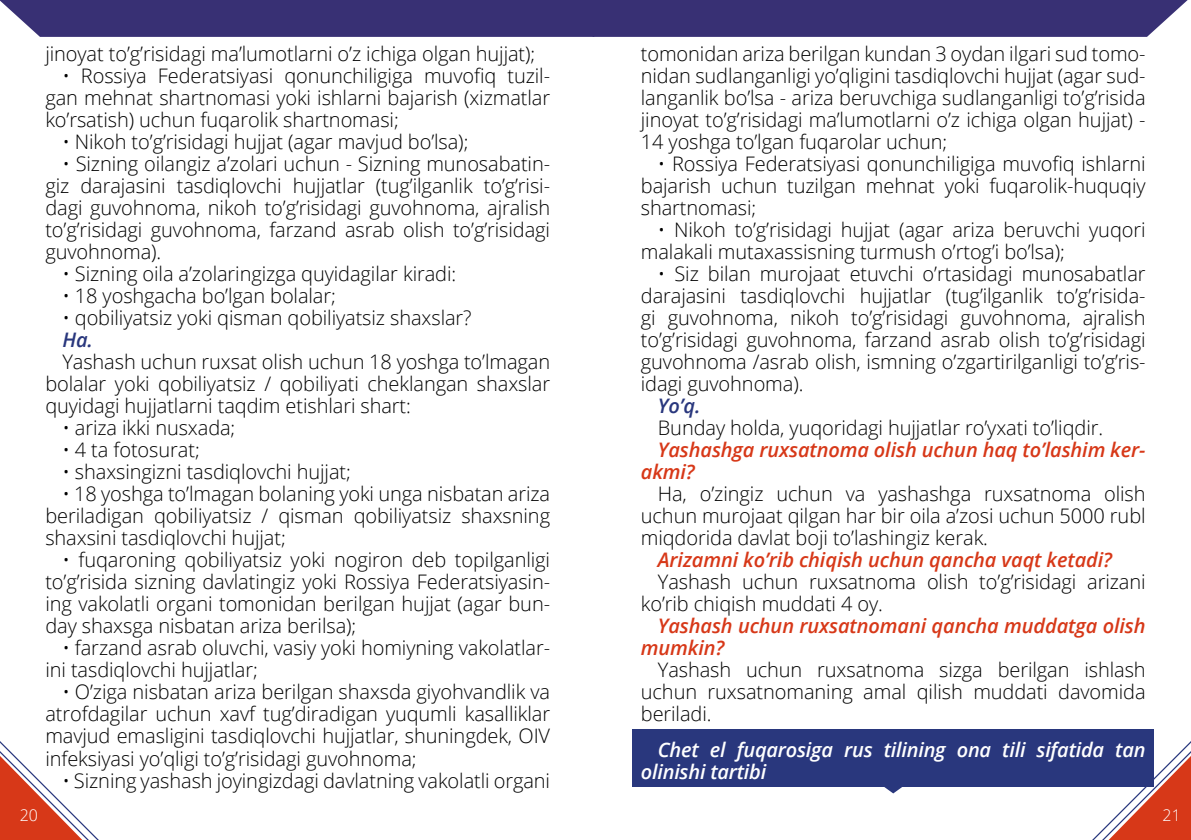
<style>
.page{position:relative;width:1191px;height:840px;background:#fff}
.page>*{position:absolute;margin:0;border:0;box-sizing:border-box;transform-origin:0 0}
.t1{font:300 20px/22px "Open Sans";letter-spacing:-.005em;color:#000;text-align:justify}
.t2{font:italic 600 20px/22px "Open Sans";letter-spacing:-.005em;color:#d73818}
.t3{font:italic 600 20px/22px "Open Sans";letter-spacing:-.01em;color:#fff}
.t4{font:italic 600 20px "Open Sans";color:#29377d}
.t5{font:300 16px "Open Sans";color:#fff}
</style>
<div class="page">
<div style="left:0;top:0;width:1188px;height:37px;background:#383074"></div>
<svg style="left:0;top:741px;width:98px;height:98px"></svg>
<svg style="left:1063px;top:741px;width:128px;height:98px"></svg>
<svg style="left:878px;top:785px;width:30px;height:8px"></svg>
<div style="left:632px;top:728px;width:522px;height:57px;background:#29377d"></div>
<p class="t1" style="left:45px;top:42px;width:491px">jinoyat to’g’risidagi ma’lumotlarni o’z ichiga olgan hujjat);</p>
<p class="t1" style="left:45px;top:64px;width:506px;text-indent:17px">• Rossiya Federatsiyasi qonunchiligiga muvofiq tuzil&shy;gan mehnat shartnomasi yoki ishlarni bajarish (xizmatlar ko’rsatish) uchun fuqarolik shartnomasi;</p>
<p class="t1" style="left:62px;top:130px;width:407px">• Nikoh to’g’risidagi hujjat (agar mavjud bo’lsa);</p>
<p class="t1" style="left:45px;top:152px;width:506px;text-indent:17px">• Sizning oilangiz a’zolari uchun - Sizning munosabatin&shy;giz darajasini tasdiqlovchi hujjatlar (tug’ilganlik to’g’risi&shy;dagi guvohnoma, nikoh to’g’risidagi guvohnoma, ajralish to’g’risidagi guvohnoma, farzand asrab olish to’g’risidagi guvohnoma).</p>
<p class="t1" style="left:62px;top:262px;width:395px">• Sizning oila a’zolaringizga quyidagilar kiradi:</p>
<p class="t1" style="left:62px;top:284px;width:275px">• 18 yoshgacha bo’lgan bolalar;</p>
<p class="t1" style="left:62px;top:306px;width:411px">• qobiliyatsiz yoki qisman qobiliyatsiz shaxslar?</p>
<p class="t4" style="left:62px;top:326px;width:32px">Ha.</p>
<p class="t1" style="left:45px;top:350px;width:506px;text-indent:17px">Yashash uchun ruxsat olish uchun 18 yoshga to’lmagan bolalar yoki qobiliyatsiz / qobiliyati cheklangan shaxslar quyidagi hujjatlarni taqdim etishlari shart:</p>
<p class="t1" style="left:62px;top:416px;width:174px">• ariza ikki nusxada;</p>
<p class="t1" style="left:62px;top:438px;width:139px">• 4 ta fotosurat;</p>
<p class="t1" style="left:62px;top:460px;width:290px">• shaxsingizni tasdiqlovchi hujjat;</p>
<p class="t1" style="left:45px;top:482px;width:506px;text-indent:17px">• 18 yoshga to’lmagan bolaning yoki unga nisbatan ariza beriladigan qobiliyatsiz / qisman qobiliyatsiz shaxsning shaxsini tasdiqlovchi hujjat;</p>
<p class="t1" style="left:45px;top:548px;width:506px;text-indent:17px">• fuqaroning qobiliyatsiz yoki nogiron deb topilganligi to’g’risida sizning davlatingiz yoki Rossiya Federatsiyasin&shy;ing vakolatli organi tomonidan berilgan hujjat (agar bun&shy;day shaxsga nisbatan ariza berilsa);</p>
<p class="t1" style="left:45px;top:636px;width:506px;text-indent:17px">• farzand asrab oluvchi, vasiy yoki homiyning vakolatlar&shy;ini tasdiqlovchi hujjatlar;</p>
<p class="t1" style="left:45px;top:680px;width:506px;text-indent:17px">• O’ziga nisbatan ariza berilgan shaxsda giyohvandlik va atrofdagilar uchun xavf tug’diradigan yuqumli kasalliklar mavjud emasligini tasdiqlovchi hujjatlar, shuningdek, OIV infeksiyasi yo’qligi to’g’risidagi guvohnoma;</p>
<p class="t1" style="left:62px;top:768px;width:489px">• Sizning yashash joyingizdagi davlatning vakolatli organi</p>
<p class="t1" style="left:641px;top:42px;width:506px">tomonidan ariza berilgan kundan 3 oydan ilgari sud tomo&shy;nidan sudlanganligi yo’qligini tasdiqlovchi hujjat (agar sud&shy;langanlik bo’lsa - ariza beruvchiga sudlanganligi to’g’risida jinoyat to’g’risidagi ma’lumotlarni o’z ichiga olgan hujjat) - 14 yoshga to’lgan fuqarolar uchun;</p>
<p class="t1" style="left:641px;top:152px;width:506px;text-indent:17px">• Rossiya Federatsiyasi qonunchiligiga muvofiq ishlarni bajarish uchun tuzilgan mehnat yoki fuqarolik-huquqiy shartnomasi;</p>
<p class="t1" style="left:641px;top:218px;width:506px;text-indent:17px">• Nikoh to’g’risidagi hujjat (agar ariza beruvchi yuqori malakali mutaxassisning turmush o’rtog’i bo’lsa);</p>
<p class="t1" style="left:641px;top:262px;width:506px;text-indent:17px">• Siz bilan murojaat etuvchi o’rtasidagi munosabatlar darajasini tasdiqlovchi hujjatlar (tug’ilganlik to’g’risida&shy;gi guvohnoma, nikoh to’g’risidagi guvohnoma, ajralish to’g’risidagi guvohnoma, farzand asrab olish to’g’risidagi guvohnoma /asrab olish, ismning o’zgartirilganligi to’g’ris&shy;idagi guvohnoma).</p>
<p class="t4" style="left:658px;top:392px;width:44px">Yo’q.</p>
<p class="t1" style="left:658px;top:416px;width:447px">Bunday holda, yuqoridagi hujjatlar ro’yxati to’liqdir.</p>
<p class="t2" style="left:641px;top:438px;width:506px;text-indent:17px">Yashashga ruxsatnoma olish uchun haq to’lashim ker&shy;akmi?</p>
<p class="t1" style="left:641px;top:482px;width:506px;text-indent:17px">Ha, o’zingiz uchun va yashashga ruxsatnoma olish uchun murojaat qilgan har bir oila a’zosi uchun 5000 rubl miqdorida davlat boji to’lashingiz kerak.</p>
<p class="t2" style="left:658px;top:548px;width:456px">Arizamni ko’rib chiqish uchun qancha vaqt ketadi?</p>
<p class="t1" style="left:641px;top:570px;width:506px;text-indent:17px">Yashash uchun ruxsatnoma olish to’g’risidagi arizani ko’rib chiqish muddati 4 oy.</p>
<p class="t2" style="left:641px;top:614px;width:506px;text-indent:17px">Yashash uchun ruxsatnomani qancha muddatga olish mumkin?</p>
<p class="t1" style="left:641px;top:658px;width:506px;text-indent:17px">Yashash uchun ruxsatnoma sizga berilgan ishlash uchun ruxsatnomaning amal qilish muddati davomida beriladi.</p>
<p class="t3" style="left:641px;top:738px;width:506px;text-indent:17px">Chet el fuqarosiga rus tilining ona tili sifatida tan olinishi tartibi</p>
<p class="t5" style="left:20px;top:803px;width:20px">20</p>
<p class="t5" style="left:1162px;top:803px;width:20px">21</p>
</div>
